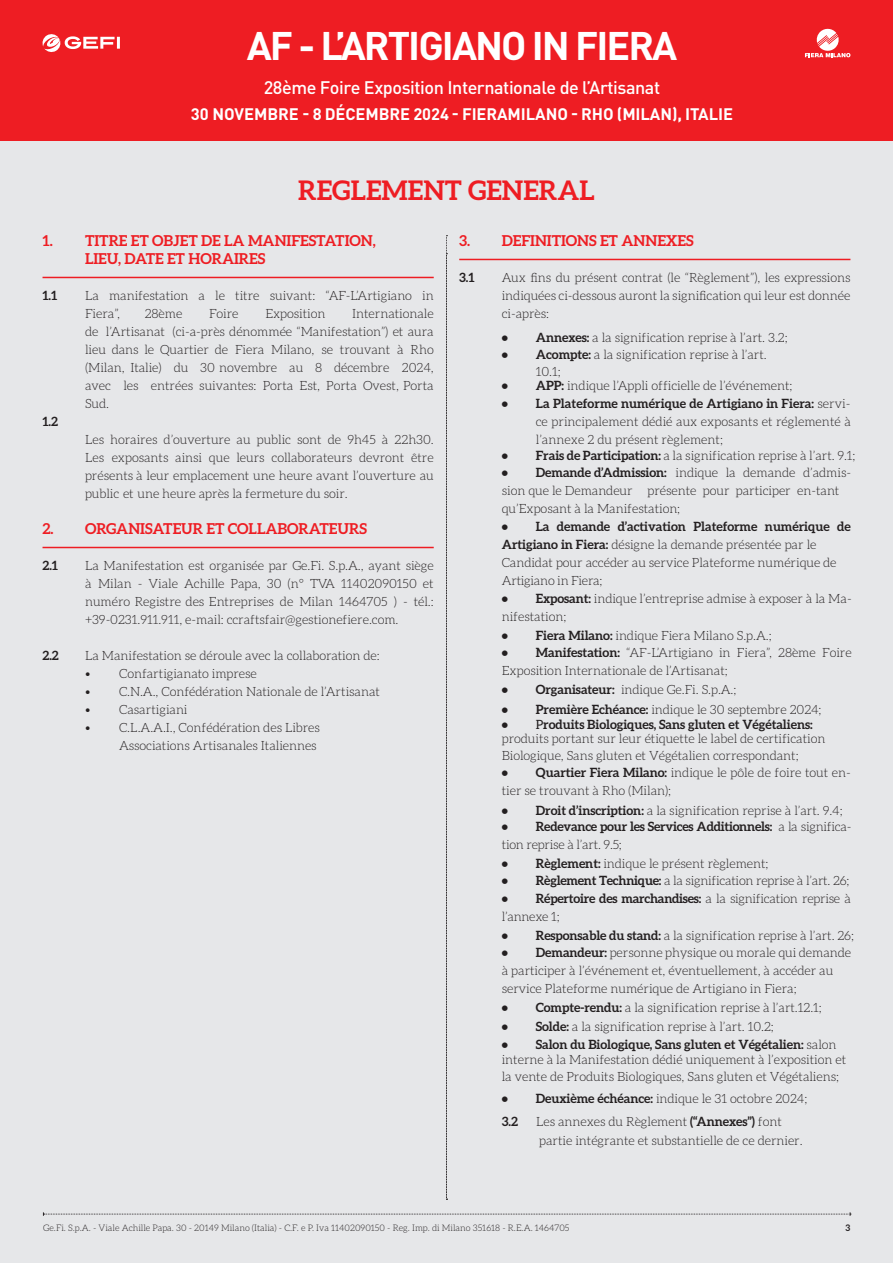
<style>
.page{position:relative;width:893px;height:1263px;background:#e6e7e9}
.page>*{position:absolute;margin:0;border:0;box-sizing:border-box;transform-origin:0 0}
.t1{font:700 39.45px "DIN Pro";letter-spacing:-.05em;color:#fff}
.t2{font:700 27px "Aleo";color:#ee1d23}
.t3{font:500 18px "DIN Pro";letter-spacing:-.025em;color:#fff}
.t4{font:700 16.5px "DIN Pro";letter-spacing:-.005em;color:#fff}
.t5{font:700 15px/18px "Aleo";letter-spacing:-.005em;color:#ee1d23}
.t6{font:300 12.75px/18px "Aleo";letter-spacing:-.005em;color:#231f20}
.t7{font:700 12.75px/18px "Aleo";letter-spacing:-.02em;color:#231f20}
.t8{font:300 9px "Aleo";color:#231f20}
.t9{font:700 9px "Aleo";color:#231f20}
.s1{font-weight:700}
.s2{font-weight:400}
.s3{font-weight:300}
</style>
<div class="page">
<div style="left:0;top:0;width:893px;height:140px;background:#ee1d23"></div>
<svg style="left:43px;top:1212px;width:808px;height:4px"></svg>
<svg style="left:42px;top:34px;width:78px;height:18px"></svg>
<svg style="left:805px;top:28px;width:45px;height:29px"></svg>
<svg style="left:446px;top:235px;width:1px;height:965px"></svg>
<hr style="left:43px;top:277px;width:391px;height:1px;background:#ee1d23">
<hr style="left:43px;top:547px;width:391px;height:1px;background:#ee1d23">
<hr style="left:459px;top:259px;width:391px;height:1px;background:#ee1d23">
<h1 class="t1" style="left:247px;top:13px;width:432px">AF - L’ARTIGIANO IN FIERA</h1>
<h3 class="t3" style="left:264px;top:73px;width:398px">28ème Foire Exposition Internationale de l’Artisanat</h3>
<p class="t4" style="left:191px;top:101px;width:543px">30 NOVEMBRE - 8 DÉCEMBRE 2024 - FIERAMILANO - RHO (MILAN), ITALIE</p>
<h2 class="t2" style="left:298px;top:173px;width:298px">REGLEMENT GENERAL</h2>
<p class="t5" style="left:85px;top:232px;width:292px;text-indent:-43px">1. TITRE ET OBJET DE LA MANIFESTATION,<br>LIEU, DATE ET HORAIRES</p>
<p class="t7" style="left:43px;top:287px;width:16px">1.1</p>
<p class="t6" style="left:85px;top:287px;width:350px">La manifestation a le titre suivant: “AF-L’Artigiano in<br>Fiera”,</p>
<p class="t6" style="left:85px;top:305px;width:350px;text-align:justify;text-indent:267px">Internationale de l’Artisanat (ci-a-près dénommée “Manifestation”) et aura lieu dans le Quartier de Fiera Milano, se trouvant à Rho (Milan, Italie) du 30 novembre au 8 décembre 2024, avec les entrées suivantes: Porta Est, Porta Ovest, Porta Sud.</p>
<p class="t6" style="left:85px;top:431px;width:350px;text-align:justify">Les horaires d’ouverture au public sont de 9h45 à 22h30.<br>Les exposants ainsi que leurs collaborateurs devront être présents à leur emplacement une heure avant l’ouverture au public et une heure après la fermeture du soir.</p>
<p class="t5" style="left:43px;top:520px;width:326px">2. ORGANISATEUR ET COLLABORATEURS</p>
<p class="t7" style="left:43px;top:557px;width:17px">2.1</p>
<p class="t6" style="left:145px;top:305px;width:39px">28ème</p>
<p class="t6" style="left:209px;top:305px;width:31px">Foire</p>
<p class="t6" style="left:265px;top:305px;width:62px">Exposition</p>
<p class="t7" style="left:43px;top:413px;width:17px">1.2</p>
<p class="t6" style="left:85px;top:557px;width:350px;text-align:justify">La Manifestation est organisée par Ge.Fi. S.p.A., ayant siège à Milan - Viale Achille Papa, 30 (n° TVA 11402090150 et numéro Registre des Entreprises de Milan 1464705 ) - tél.: +39-0231.911.911, e-mail: ccraftsfair@gestionefiere.com.</p>
<p class="t6" style="left:85px;top:647px;width:296px">La Manifestation se déroule avec la collaboration de:</p>
<p class="t6" style="left:85px;top:665px;width:173px">• Confartigianato imprese</p>
<p class="t6" style="left:85px;top:683px;width:296px">• C.N.A., Confédération Nationale de l’Artisanat</p>
<p class="t6" style="left:85px;top:701px;width:104px">• Casartigiani</p>
<p class="t6" style="left:85px;top:719px;width:236px;text-align:right">• C.L.A.A.I., Confédération des Libres<br>Associations Artisanales Italiennes</p>
<p class="t7" style="left:43px;top:647px;width:18px">2.2</p>
<p class="t5" style="left:459px;top:232px;width:236px">3. DEFINITIONS ET ANNEXES</p>
<p class="t7" style="left:459px;top:269px;width:17px">3.1</p>
<p class="t6" style="left:502px;top:269px;width:350px;text-align:justify">Aux fins du présent contrat (le “Règlement”), les expressions indiquées ci-dessous auront la signification qui leur est donnée ci-après:</p>
<p class="t6" style="left:502px;top:330px;width:287px"><span class="s1">• Annexes:</span> a la signification reprise à l’art. 3.2;</p>
<p class="t6" style="left:536px;top:348px;width:232px;line-height:16.4px;text-indent:-34px"><span class="s1">• Acompte:</span> a la signification reprise à l’art.<br>10.1;</p>
<p class="t7" style="left:502px;top:377px;width:8px">• •</p>
<p class="t6" style="left:536px;top:377px;width:317px"><span class="s1">APP:</span> indique l’Appli officielle de l’événement;<br><span class="s1">La Plateforme numérique de Artigiano in Fiera:</span> servi&shy;ce principalement dédié aux exposants et réglementé à l’annexe 2 du présent règlement;</p>
<p class="t6" style="left:502px;top:447px;width:355px"><span class="s1">• Frais de Participation:</span> a la signification reprise à l’art. 9.1;</p>
<p class="t6" style="left:502px;top:464px;width:351px"><span class="s1">• Demande d’Admission:</span> indique la demande d’admis&shy;sion que le Demandeur présente pour participer en-tant qu’Exposant à la Manifestation;</p>
<p class="t6" style="left:502px;top:518px;width:351px"><span class="s1">• La demande d’activation Plateforme numérique de Artigiano in Fiera:</span> désigne la demande présentée par le Candidat pour accéder au service Plateforme numérique de Artigiano in Fiera;</p>
<p class="t6" style="left:502px;top:590px;width:351px"><span class="s1">• Exposant:</span> indique l’entreprise admise à exposer à la Ma&shy;nifestation;</p>
<p class="t6" style="left:502px;top:627px;width:271px"><span class="s1">• Fiera Milano:</span> indique Fiera Milano S.p.A.;</p>
<p class="t6" style="left:502px;top:644px;width:351px"><span class="s1">• Manifestation:</span> “AF-L’Artigiano in Fiera”, 28ème Foire<br>Exposition Internationale de l’Artisanat;</p>
<p class="t6" style="left:502px;top:681px;width:236px"><span class="s1">• Organisateur:</span> indique Ge.Fi. S.p.A.;</p>
<p class="t6" style="left:502px;top:701px;width:321px"><span class="s1">• Première Echéance:</span> indique le 30 septembre 2024;</p>
<p class="t6" style="left:502px;top:718px;width:325px;line-height:14.2px"><span class="s1">•</span> <span class="s2">P</span><span class="s1">roduits Biologiques, Sans gluten et Végétaliens: </span>produits portant sur leur étiquette le label de certification</p>
<p class="t6" style="left:502px;top:747px;width:298px">Biologique, Sans gluten et Végétalien correspondant;</p>
<p class="t6" style="left:502px;top:764px;width:351px"><span class="s1">• Quartier Fiera Milano:</span> indique le pôle de foire tout en&shy;tier se trouvant à Rho (Milan);</p>
<p class="t6" style="left:502px;top:802px;width:342px"><span class="s1">• Droit d’inscription:</span> a la signification reprise à l’art. 9.4;</p>
<p class="t7" style="left:502px;top:818px;width:351px">• Redevance pour les Services Additionnels: <span class="s3">a la significa&shy;tion reprise à l’art. 9.5;</span></p>
<p class="t6" style="left:502px;top:856px;width:268px"><span class="s1">• Règlement:</span> indique le présent règlement;</p>
<p class="t6" style="left:502px;top:873px;width:349px"><span class="s1">• Règlement Technique:</span> a la signification reprise à l’art. 26;</p>
<p class="t6" style="left:502px;top:891px;width:351px"><span class="s1">• Répertoire des marchandises:</span> a la signification reprise à l’annexe 1;</p>
<p class="t6" style="left:502px;top:928px;width:354px"><span class="s1">• Responsable du stand:</span> a la signification reprise à l’art. 26;</p>
<p class="t6" style="left:502px;top:944px;width:351px"><span class="s1">• Demandeur:</span> personne physique ou morale qui demande à participer à l’événement et, éventuellement, à accéder au service Plateforme numérique de Artigiano in Fiera;</p>
<p class="t6" style="left:502px;top:999px;width:322px"><span class="s1">• Compte-rendu:</span> a la signification reprise à l’art.12.1;</p>
<p class="t6" style="left:502px;top:1018px;width:274px"><span class="s1">• Solde:</span> a la signification reprise à l’art. 10.2;</p>
<p class="t6" style="left:502px;top:1038px;width:346px;line-height:15.1px"><span class="s1">• Salon du Biologique, Sans gluten et Végétalien:</span> salon interne à la Manifestation dédié uniquement à l’exposition et</p>
<p class="t6" style="left:502px;top:1068px;width:339px">la vente de Produits Biologiques, Sans gluten et Végétaliens;</p>
<p class="t6" style="left:502px;top:1087px;width:307px;line-height:23.5px"><span class="s1">• Deuxième échéance:</span> indique le 31 octobre 2024;<br><span class="s1">3.2</span></p>
<p class="t6" style="left:536px;top:1113px;width:268px;line-height:18.6px">Les annexes du Règlement <span class="s1">(“Annexes”)</span> font partie intégrante et substantielle de ce dernier.</p>
<p class="t8" style="left:43px;top:1222px;width:528px">Ge.Fi. S.p.A. - Viale Achille Papa. 30 - 20149 Milano (Italia) - C.F. e P. Iva 11402090150 - Reg. Imp. di Milano 351618 - R.E.A. 1464705</p>
<p class="t9" style="left:845px;top:1222px;width:6px">3</p>
</div>
